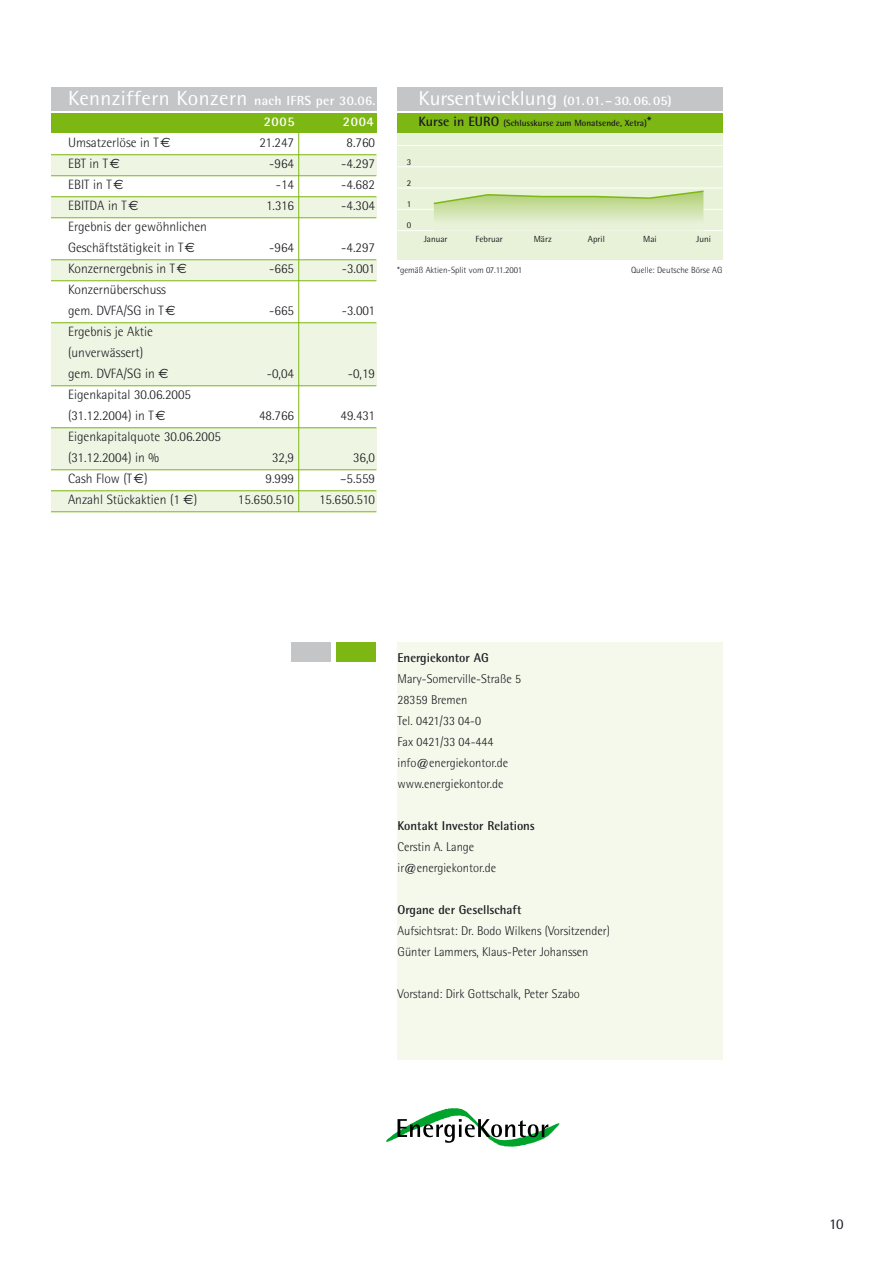
<style>
.page{position:relative;width:893px;height:1263px;background:#fff}
.page>*{position:absolute;margin:0;border:0;box-sizing:border-box;transform-origin:0 0}
.t1{font:20.55px "Rotis Semi Sans";letter-spacing:.02em;color:#fff}
.Fließtext{font:14.85px "Rotis Semi Sans";color:#1b1c20}
.t2{font:300 13.5px/21px "Rotis Semi Sans";color:#1b1c20}
.t3{font:700 13.2px "Rotis Semi Sans";letter-spacing:.05em;color:#fff}
.t4{font:700 12.9px "Rotis Semi Sans";letter-spacing:-.005em;color:#fff;scale:1.04 1}
.t5{font:300 12.75px/21px "Rotis Semi Sans";color:#1b1c20}
.t6{font:700 12.75px "Rotis Semi Sans";color:#1b1c20}
.t7{font:300 9px "Rotis Semi Sans";color:#1b1c20}
.t8{font:700 9px "Rotis Semi Sans";color:#1b1c20}
.Fließtext-2{font:8.85px "Rotis Semi Sans";color:#1b1c20}
.s1{font-weight:700;font-size:13.2px}
.s2{font-family:"Euro Sans";font-weight:400}
.s3{font-weight:400;font-size:20.1px}
.s4{font-size:13.5px}
</style>
<div class="page">
<div style="left:398px;top:642px;width:325px;height:417px;background:#f5f9ec"></div>
<div style="left:291px;top:642px;width:40px;height:20px;background:#c3c5c7"></div>
<div style="left:336px;top:642px;width:40px;height:20px;background:#7db713"></div>
<div style="left:397px;top:130px;width:325px;height:129px;background:#e8f2d8"></div>
<div style="left:397px;top:113px;width:325px;height:20px;background:#7db713"></div>
<div style="left:397px;top:87px;width:325px;height:24px;background:#c3c5c7"></div>
<hr style="left:397px;top:209px;width:327px;height:1px;background:#fff">
<hr style="left:397px;top:167px;width:327px;height:1px;background:#fff">
<hr style="left:397px;top:145px;width:327px;height:1px;background:#fff">
<hr style="left:397px;top:230px;width:327px;height:1px;background:#fff">
<hr style="left:397px;top:188px;width:327px;height:1px;background:#fff">
<div style="left:51px;top:113px;width:325px;height:20px;background:#7db713"></div>
<div style="left:51px;top:87px;width:325px;height:24px;background:#c3c5c7"></div>
<div style="left:51px;top:155px;width:325px;height:21px;background:#eef5e3"></div>
<div style="left:51px;top:197px;width:325px;height:21px;background:#eef5e3"></div>
<div style="left:51px;top:260px;width:325px;height:20px;background:#eef5e3"></div>
<div style="left:51px;top:323px;width:325px;height:63px;background:#eef5e3"></div>
<div style="left:51px;top:428px;width:325px;height:42px;background:#eef5e3"></div>
<div style="left:51px;top:490px;width:325px;height:22px;background:#eef5e3"></div>
<hr style="left:51px;top:154px;width:325px;height:1px;background:#7db713">
<hr style="left:51px;top:175px;width:325px;height:1px;background:#7db713">
<hr style="left:51px;top:196px;width:325px;height:1px;background:#7db713">
<hr style="left:51px;top:217px;width:325px;height:1px;background:#7db713">
<hr style="left:51px;top:259px;width:325px;height:1px;background:#7db713">
<hr style="left:51px;top:280px;width:325px;height:1px;background:#7db713">
<hr style="left:51px;top:322px;width:325px;height:1px;background:#7db713">
<hr style="left:51px;top:385px;width:325px;height:1px;background:#7db713">
<hr style="left:51px;top:427px;width:325px;height:1px;background:#7db713">
<hr style="left:51px;top:469px;width:325px;height:1px;background:#7db713">
<hr style="left:51px;top:490px;width:325px;height:1px;background:#7db713">
<hr style="left:51px;top:511px;width:325px;height:1px;background:#7db713">
<hr style="left:298px;top:132px;width:1px;height:380px;background:#7db713">
<svg style="left:386px;top:1108px;width:174px;height:39px"></svg>
<svg style="left:433px;top:190px;width:271px;height:41px"></svg>
<p class="t1" style="left:68px;top:86px;width:309px">Kennziffern Konzern <span class="s1">nach IFRS per 30.06.</span></p>
<p class="t3" style="left:264px;top:113px;width:33px">2005</p>
<p class="t3" style="left:343px;top:113px;width:33px">2004</p>
<p class="t2" style="left:68px;top:132px;width:104px">Umsatzerlöse in T <span class="s2">€</span></p>
<p class="t2" style="left:259px;top:132px;width:36px">21.247</p>
<p class="t2" style="left:346px;top:132px;width:30px">8.760</p>
<p class="t2" style="left:68px;top:153px;width:53px">EBT in T <span class="s2">€</span></p>
<p class="t2" style="left:269px;top:153px;width:26px">-964</p>
<p class="t2" style="left:341px;top:153px;width:35px">-4.297</p>
<p class="t2" style="left:68px;top:174px;width:57px">EBIT in T <span class="s2">€</span></p>
<p class="t2" style="left:276px;top:174px;width:20px">-14</p>
<p class="t2" style="left:341px;top:174px;width:35px">-4.682</p>
<p class="t2" style="left:68px;top:195px;width:72px">EBITDA in T <span class="s2">€</span></p>
<p class="t2" style="left:266px;top:195px;width:30px">1.316</p>
<p class="t2" style="left:341px;top:195px;width:35px">-4.304</p>
<p class="t2" style="left:68px;top:216px;width:141px">Ergebnis der gewöhnlichen<br>Geschäftstätigkeit in T <span class="s2">€</span></p>
<p class="t2" style="left:269px;top:237px;width:26px">-964</p>
<p class="t2" style="left:341px;top:237px;width:35px">-4.297</p>
<p class="t2" style="left:68px;top:258px;width:120px">Konzernergebnis in T <span class="s2">€</span></p>
<p class="t2" style="left:269px;top:258px;width:26px">-665</p>
<p class="t2" style="left:342px;top:258px;width:35px">-3.001</p>
<p class="t2" style="left:68px;top:279px;width:109px">Konzernüberschuss gem. DVFA/SG in T <span class="s2">€</span></p>
<p class="t2" style="left:269px;top:300px;width:26px">-665</p>
<p class="t2" style="left:342px;top:300px;width:35px">-3.001</p>
<p class="t2" style="left:68px;top:321px;width:102px">Ergebnis je Aktie (unverwässert) gem. DVFA/SG in <span class="s2">€</span></p>
<p class="t2" style="left:68px;top:384px;width:125px">Eigenkapital 30.06.2005 (31.12.2004) in T <span class="s2">€</span></p>
<p class="t2" style="left:68px;top:426px;width:155px">Eigenkapitalquote 30.06.2005 (31.12.2004) in %</p>
<p class="t2" style="left:267px;top:363px;width:29px">-0,04</p>
<p class="t2" style="left:348px;top:363px;width:29px">-0,19</p>
<p class="t2" style="left:259px;top:405px;width:37px">48.766</p>
<p class="t2" style="left:340px;top:405px;width:36px">49.431</p>
<p class="t2" style="left:272px;top:447px;width:24px">32,9</p>
<p class="t2" style="left:353px;top:447px;width:24px">36,0</p>
<p class="t2" style="left:68px;top:468px;width:81px">Cash Flow (T <span class="s2">€</span>)</p>
<p class="t2" style="left:265px;top:468px;width:30px">9.999</p>
<p class="t2" style="left:340px;top:468px;width:37px">–5.559</p>
<p class="t2" style="left:68px;top:489px;width:131px">Anzahl Stückaktien (1 <span class="s2">€</span>)</p>
<p class="t2" style="left:238px;top:489px;width:58px">15.650.510</p>
<p class="t2" style="left:319px;top:489px;width:58px">15.650.510</p>
<p class="t4" style="left:418px;top:93px;width:245px"><span class="s3">Kursentwicklung</span> (01. 01. – 30. 06. 05)</p>
<p class="t8" style="left:418px;top:117px;width:234px"><span class="s4">Kurse in EURO</span> (Schlusskurse zum Monatsende, Xetra)<span class="s4">*</span></p>
<p class="Fließtext-2" style="left:407px;top:156px;width:6px">3</p>
<p class="Fließtext-2" style="left:407px;top:178px;width:6px">2</p>
<p class="Fließtext-2" style="left:407px;top:199px;width:6px">1</p>
<p class="Fließtext-2" style="left:407px;top:220px;width:6px">0</p>
<p class="Fließtext-2" style="left:424px;top:233px;width:25px">Januar</p>
<p class="Fließtext-2" style="left:476px;top:233px;width:29px">Februar</p>
<p class="Fließtext-2" style="left:534px;top:233px;width:20px">März</p>
<p class="Fließtext-2" style="left:588px;top:233px;width:19px">April</p>
<p class="Fließtext-2" style="left:643px;top:233px;width:15px">Mai</p>
<p class="Fließtext-2" style="left:696px;top:233px;width:16px">Juni</p>
<p class="t7" style="left:397px;top:265px;width:127px">*gemäß Aktien-Split vom 07.11.2001</p>
<p class="t7" style="left:631px;top:265px;width:93px">Quelle: Deutsche Börse AG</p>
<p class="t6" style="left:398px;top:649px;width:93px">Energiekontor AG</p>
<p class="t5" style="left:398px;top:668px;width:125px">Mary-Somerville-Straße 5</p>
<p class="t5" style="left:398px;top:689px;width:71px">28359 Bremen</p>
<p class="t5" style="left:398px;top:710px;width:85px">Tel. 0421/33 04-0</p>
<p class="t5" style="left:398px;top:731px;width:98px">Fax 0421/33 04-444</p>
<p class="t5" style="left:398px;top:752px;width:112px">info@energiekontor.de www.energiekontor.de</p>
<p class="t6" style="left:398px;top:817px;width:139px">Kontakt Investor Relations</p>
<p class="t5" style="left:398px;top:836px;width:78px">Cerstin A. Lange</p>
<p class="t5" style="left:398px;top:857px;width:100px">ir@energiekontor.de</p>
<p class="t6" style="left:398px;top:901px;width:125px">Organe der Gesellschaft</p>
<p class="t5" style="left:398px;top:920px;width:214px">Aufsichtsrat: Dr. Bodo Wilkens (Vorsitzender)</p>
<p class="t5" style="left:398px;top:941px;width:192px">Günter Lammers, Klaus-Peter Johanssen</p>
<p class="t5" style="left:398px;top:983px;width:184px">Vorstand: Dirk Gottschalk, Peter Szabo</p>
<p class="Fließtext" style="left:829px;top:1215px;width:16px">10</p>
</div>
